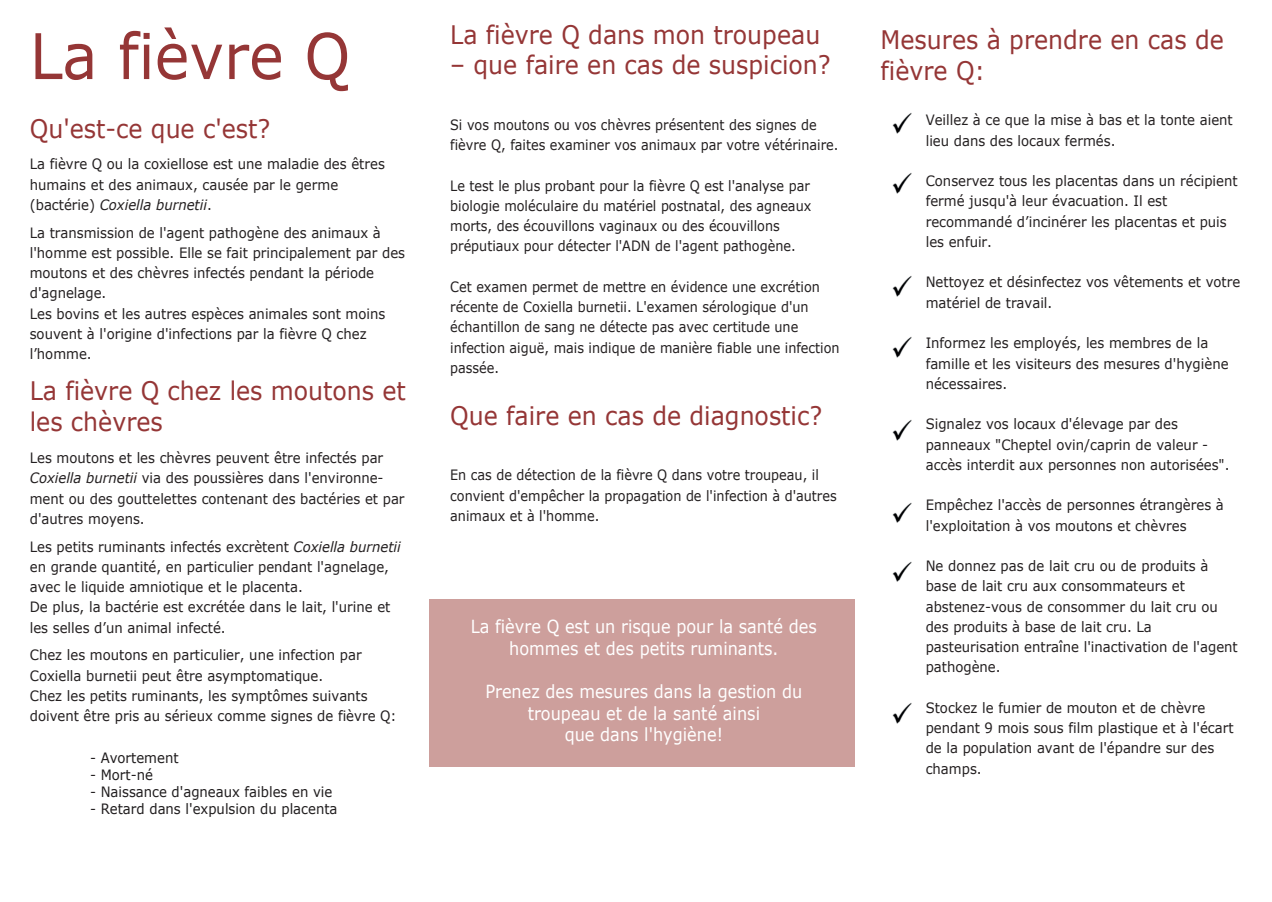
<style>
.page{position:relative;width:1272px;height:902px;background:#fff}
.page>*{position:absolute;margin:0;border:0;box-sizing:border-box;transform-origin:0 0}
.t1{font:63px "Verdana";color:#953636;scale:.93 1}
.t2{font:25.5px/30.6px "Verdana";color:#953636;scale:.93 1}
.t3{font:18px/21.6px "Verdana";color:#fff;text-align:center;scale:.9 1}
.t4{font:14.25px/20.2px "Verdana";color:#231f20;scale:.93 1}
.t5{font:14.25px/20.2px "Verdana";color:#231f20;scale:.9 1}
.t6{font:14.25px "Verdana";color:#201d1e;scale:.93 1}
.s1{font-style:italic}
.s2{color:#231f20}
</style>
<div class="page">
<div style="left:429px;top:598px;width:426px;height:168px;background:#cd9f9c"></div>
<img style="left:892px;top:337px;width:20px;height:21px">
<img style="left:892px;top:420px;width:20px;height:21px">
<img style="left:892px;top:503px;width:20px;height:20px">
<img style="left:892px;top:562px;width:20px;height:20px">
<img style="left:892px;top:703px;width:20px;height:21px">
<img style="left:892px;top:113px;width:20px;height:21px">
<img style="left:892px;top:173px;width:20px;height:21px">
<img style="left:892px;top:276px;width:20px;height:21px">
<h1 class="t1" style="left:30px;top:16px;width:346px">La fièvre Q</h1>
<h2 class="t2" style="left:30px;top:114px;width:260px">Qu'est-ce que c'est?</h2>
<p class="t4" style="left:30px;top:154px;width:383px">La fièvre Q ou la coxiellose est une maladie des êtres humains et des animaux, causée par le germe (bactérie) <span class="s1">Coxiella burnetii</span>.</p>
<p class="t4" style="left:30px;top:222px;width:405px">La transmission de l'agent pathogène des animaux à l'homme est possible. Elle se fait principalement par des moutons et des chèvres infectés pendant la période d'agnelage.<br>Les bovins et les autres espèces animales sont moins souvent à l'origine d'infections par la fièvre Q chez l’homme.</p>
<h2 class="t2" style="left:30px;top:376px;width:406px">La fièvre Q chez les moutons et les chèvres</h2>
<p class="t4" style="left:30px;top:448px;width:404px">Les moutons et les chèvres peuvent être infectés par <span class="s1">Coxiella burnetii</span> via des poussières dans l'environne&shy;ment ou des gouttelettes contenant des bactéries et par d'autres moyens.</p>
<p class="t4" style="left:30px;top:536px;width:400px">Les petits ruminants infectés excrètent <span class="s1">Coxiella burnetii </span>en grande quantité, en particulier pendant l'agnelage, avec le liquide amniotique et le placenta.<br>De plus, la bactérie est excrétée dans le lait, l'urine et les selles d’un animal infecté.</p>
<p class="t4" style="left:30px;top:645px;width:396px">Chez les moutons en particulier, une infection par Coxiella burnetii peut être asymptomatique.<br>Chez les petits ruminants, les symptômes suivants doivent être pris au sérieux comme signes de fièvre Q:</p>
<p class="t6" style="left:90px;top:748px;width:97px"><span class="s2">-</span> Avortement</p>
<p class="t6" style="left:90px;top:765px;width:69px"><span class="s2">-</span> Mort-né</p>
<p class="t6" style="left:90px;top:782px;width:262px"><span class="s2">-</span> Naissance d'agneaux faibles en vie</p>
<p class="t6" style="left:90px;top:799px;width:267px"><span class="s2">-</span> Retard dans l'expulsion du placenta</p>
<h2 class="t2" style="left:450px;top:20px;width:399px">La fièvre Q dans mon troupeau</h2>
<h2 class="t2" style="left:450px;top:50px;width:410px">– que faire en cas de suspicion?</h2>
<p class="t5" style="left:450px;top:115px;width:433px">Si vos moutons ou vos chèvres présentent des signes de fièvre Q, faites examiner vos animaux par votre vétérinaire.</p>
<p class="t5" style="left:450px;top:175px;width:403px">Le test le plus probant pour la fièvre Q est l'analyse par biologie moléculaire du matériel postnatal, des agneaux morts, des écouvillons vaginaux ou des écouvillons préputiaux pour détecter l'ADN de l'agent pathogène.</p>
<p class="t5" style="left:450px;top:277px;width:434px">Cet examen permet de mettre en évidence une excrétion récente de Coxiella burnetii. L'examen sérologique d'un échantillon de sang ne détecte pas avec certitude une infection aiguë, mais indique de manière fiable une infection passée.</p>
<h2 class="t2" style="left:450px;top:400px;width:401px">Que faire en cas de diagnostic?</h2>
<p class="t5" style="left:450px;top:465px;width:431px">En cas de détection de la fièvre Q dans votre troupeau, il convient d'empêcher la propagation de l'infection à d'autres animaux et à l'homme.</p>
<p class="t3" style="left:471px;top:616px;width:386px">La fièvre Q est un risque pour la santé des hommes et des petits ruminants.</p>
<p class="t3" style="left:485px;top:681px;width:354px">Prenez des mesures dans la gestion du troupeau et de la santé ainsi<br>que dans l'hygiène!</p>
<h2 class="t2" style="left:880px;top:25px;width:370px">Mesures à prendre en cas de fièvre Q:</h2>
<p class="t4" style="left:925px;top:110px;width:332px">Veillez à ce que la mise à bas et la tonte aient lieu dans des locaux fermés.</p>
<p class="t4" style="left:925px;top:171px;width:337px">Conservez tous les placentas dans un récipient fermé jusqu'à leur évacuation. Il est recommandé d’incinérer les placentas et puis les enfuir.</p>
<p class="t4" style="left:925px;top:272px;width:340px">Nettoyez et désinfectez vos vêtements et votre matériel de travail.</p>
<p class="t4" style="left:925px;top:333px;width:327px">Informez les employés, les membres de la famille et les visiteurs des mesures d'hygiène nécessaires.</p>
<p class="t4" style="left:925px;top:414px;width:328px">Signalez vos locaux d'élevage par des panneaux "Cheptel ovin/caprin de valeur - accès interdit aux personnes non autorisées".</p>
<p class="t4" style="left:925px;top:495px;width:322px">Empêchez l'accès de personnes étrangères à l'exploitation à vos moutons et chèvres</p>
<p class="t4" style="left:925px;top:556px;width:337px">Ne donnez pas de lait cru ou de produits à base de lait cru aux consommateurs et abstenez-vous de consommer du lait cru ou des produits à base de lait cru. La pasteurisation entraîne l'inactivation de l'agent pathogène.</p>
<p class="t4" style="left:925px;top:697px;width:332px">Stockez le fumier de mouton et de chèvre pendant 9 mois sous film plastique et à l'écart de la population avant de l'épandre sur des champs.</p>
</div>
